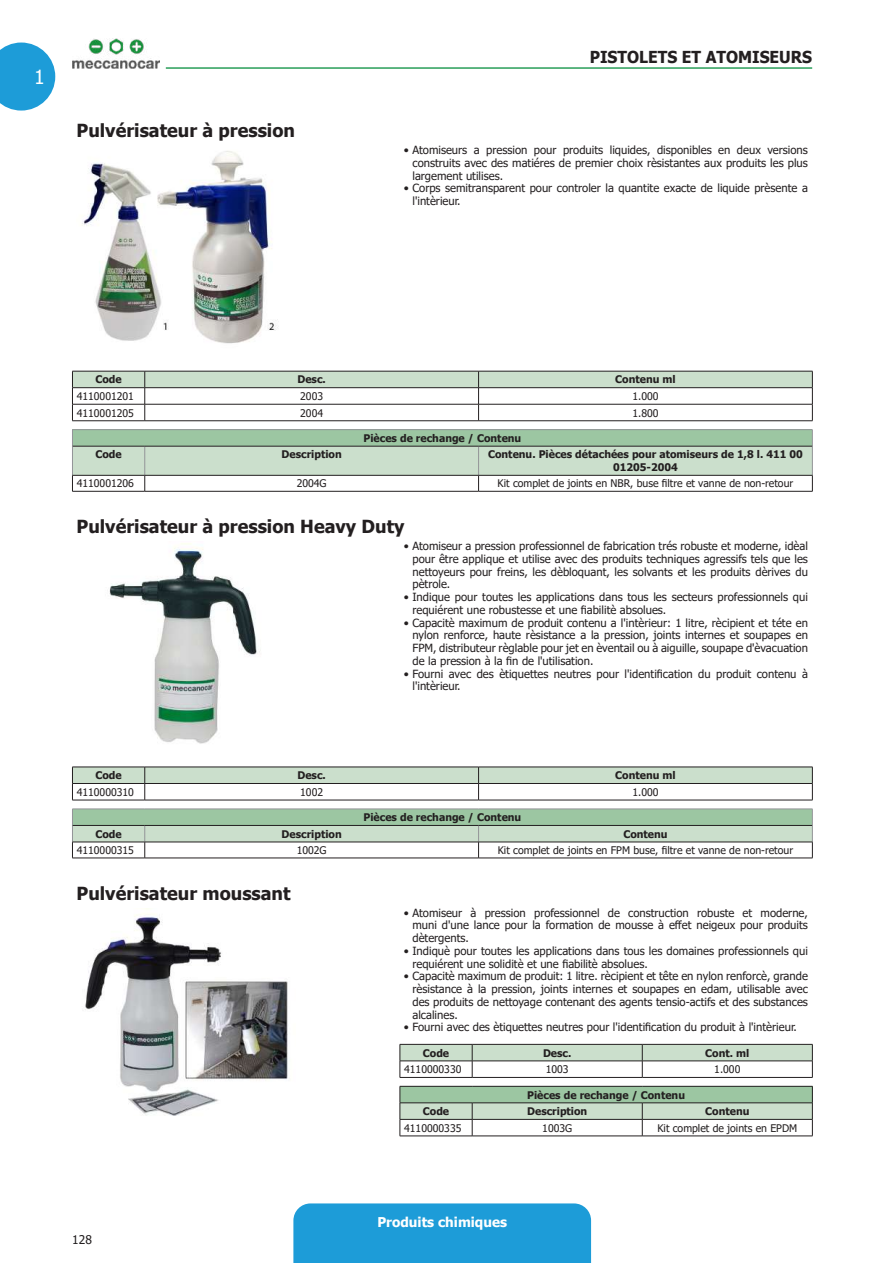
<style>
.page{position:relative;width:893px;height:1263px;background:#fff}
.page>*{position:absolute;margin:0;border:0;box-sizing:border-box;transform-origin:0 0}
.t1{font:19.5px "Tahoma";color:#fff}
.t2{font:700 18px "Tahoma";color:#231f20}
.t3{font:700 16.5px "Tahoma";color:#231f20;scale:.95 1}
.t4{font:700 13.5px "Tahoma";color:#fff}
.t5{font:12px "Tahoma";color:#231f20}
.t6{font:11.25px/12.8px "Tahoma";color:#231f20;text-align:justify}
.t7{font:10.5px "Tahoma";color:#231f20}
.t8{font:700 10.5px/12.6px "Tahoma";color:#231f20;text-align:center}
</style>
<div class="page">
<div style="left:293px;top:1203px;width:298px;height:60px;background:#1d9cd8"></div>
<svg style="left:0;top:43px;width:55px;height:68px;background:#40abde"></svg>
<img style="left:72px;top:38px;width:87px;height:31px">
<hr style="left:166px;top:67px;width:646px;height:2px;background:#2a9e59">
<img style="left:82px;top:151px;width:196px;height:193px">
<svg style="left:72px;top:371px;width:741px;height:49px"></svg>
<hr style="left:72px;top:420px;width:73px;height:1px;background:#231f20">
<hr style="left:145px;top:420px;width:334px;height:1px;background:#231f20">
<hr style="left:479px;top:420px;width:334px;height:1px;background:#231f20">
<hr style="left:72px;top:429px;width:73px;height:1px;background:#939598">
<hr style="left:145px;top:429px;width:334px;height:1px;background:#939598">
<hr style="left:479px;top:429px;width:334px;height:1px;background:#939598">
<svg style="left:72px;top:430px;width:741px;height:61px"></svg>
<hr style="left:72px;top:491px;width:73px;height:1px;background:#231f20">
<hr style="left:145px;top:491px;width:334px;height:1px;background:#231f20">
<hr style="left:479px;top:491px;width:334px;height:1px;background:#231f20">
<img style="left:109px;top:543px;width:151px;height:201px">
<svg style="left:72px;top:767px;width:741px;height:33px"></svg>
<hr style="left:72px;top:800px;width:73px;height:1px;background:#231f20">
<hr style="left:145px;top:800px;width:334px;height:1px;background:#231f20">
<hr style="left:479px;top:800px;width:334px;height:1px;background:#231f20">
<svg style="left:72px;top:809px;width:741px;height:49px"></svg>
<hr style="left:72px;top:858px;width:73px;height:1px;background:#231f20">
<hr style="left:145px;top:858px;width:334px;height:1px;background:#231f20">
<hr style="left:479px;top:858px;width:334px;height:1px;background:#231f20">
<img style="left:85px;top:908px;width:203px;height:208px">
<svg style="left:400px;top:1044px;width:413px;height:33px"></svg>
<hr style="left:400px;top:1077px;width:72px;height:1px;background:#231f20">
<hr style="left:472px;top:1077px;width:170px;height:1px;background:#231f20">
<hr style="left:642px;top:1077px;width:171px;height:1px;background:#231f20">
<svg style="left:400px;top:1086px;width:413px;height:50px"></svg>
<hr style="left:400px;top:1136px;width:72px;height:1px;background:#231f20">
<hr style="left:472px;top:1136px;width:170px;height:1px;background:#231f20">
<hr style="left:642px;top:1136px;width:171px;height:1px;background:#231f20">
<h1 class="t1" style="left:34px;top:64px;width:12px">1</h1>
<h2 class="t2" style="left:77px;top:118px;width:220px">Pulvérisateur à pression</h2>
<h3 class="t3" style="left:590px;top:45px;width:51px">Pistole</h3>
<h3 class="t3" style="left:658px;top:45px;width:84px">ts et atomiseu</h3>
<h3 class="t3" style="left:791px;top:45px;width:22px">rs</h3>
<p class="t6" style="left:412px;top:144px;width:397px;text-indent:-9px">• Atomiseurs a pression pour produits liquides, disponibles en deux versions construits avec des matiéres de premier choix rèsistantes aux produits les plus largement utilises.</p>
<p class="t6" style="left:412px;top:183px;width:397px;text-indent:-9px">• Corps semitransparent pour controler la quantite exacte de liquide prèsente a l'intèrieur.</p>
<p class="t8" style="left:95px;top:374px;width:28px">Code</p>
<p class="t8" style="left:297px;top:374px;width:30px">Desc.</p>
<p class="t8" style="left:615px;top:374px;width:62px">Contenu ml</p>
<p class="t7" style="left:77px;top:389px;width:59px">4110001201</p>
<p class="t7" style="left:300px;top:389px;width:24px">2003</p>
<p class="t7" style="left:632px;top:389px;width:28px">1.000</p>
<p class="t7" style="left:77px;top:406px;width:59px">4110001205</p>
<p class="t7" style="left:300px;top:406px;width:24px">2004</p>
<p class="t7" style="left:632px;top:406px;width:28px">1.800</p>
<p class="t8" style="left:363px;top:432px;width:159px">Pièces de rechange / Contenu</p>
<p class="t8" style="left:95px;top:449px;width:28px">Code</p>
<p class="t8" style="left:282px;top:449px;width:62px">Description</p>
<p class="t8" style="left:488px;top:449px;width:316px">Contenu. Pièces détachées pour atomiseurs de 1,8 l. 411 00<br>01205-2004</p>
<p class="t7" style="left:77px;top:476px;width:59px">4110001206</p>
<p class="t7" style="left:297px;top:476px;width:31px">2004G</p>
<p class="t7" style="left:498px;top:476px;width:297px">Kit complet de joints en NBR, buse filtre et vanne de non-retour</p>
<h2 class="t2" style="left:77px;top:514px;width:330px">Pulvérisateur à pression Heavy Duty</h2>
<p class="t6" style="left:412px;top:540px;width:397px;text-indent:-9px">• Atomiseur a pression professionnel de fabrication trés robuste et moderne, idèal pour être applique et utilise avec des produits techniques agressifs tels que les nettoyeurs pour freins, les dèbloquant, les solvants et les produits dèrives du pètrole.</p>
<p class="t6" style="left:412px;top:591px;width:397px;text-indent:-9px">• Indique pour toutes les applications dans tous les secteurs professionnels qui requiérent une robustesse et une fiabilitè absolues.</p>
<p class="t6" style="left:412px;top:617px;width:397px;text-indent:-9px">• Capacitè maximum de produit contenu a l'intèrieur: 1 litre, rècipient et téte en nylon renforce, haute rèsistance a la pression, joints internes et soupapes en FPM, distributeur règlable pour jet en èventail ou à aiguille, soupape d'èvacuation de la pression à la fin de l'utilisation.</p>
<p class="t6" style="left:412px;top:668px;width:397px;text-indent:-9px">• Fourni avec des ètiquettes neutres pour l'identification du produit contenu à l'intèrieur.</p>
<p class="t8" style="left:95px;top:769px;width:28px">Code</p>
<p class="t8" style="left:297px;top:769px;width:30px">Desc.</p>
<p class="t8" style="left:615px;top:769px;width:62px">Contenu ml</p>
<p class="t7" style="left:77px;top:785px;width:59px">4110000310</p>
<p class="t7" style="left:300px;top:785px;width:24px">1002</p>
<p class="t7" style="left:632px;top:785px;width:28px">1.000</p>
<p class="t8" style="left:363px;top:811px;width:159px">Pièces de rechange / Contenu</p>
<p class="t8" style="left:95px;top:828px;width:28px">Code</p>
<p class="t8" style="left:282px;top:828px;width:62px">Description</p>
<p class="t8" style="left:623px;top:828px;width:46px">Contenu</p>
<p class="t7" style="left:77px;top:843px;width:59px">4110000315</p>
<p class="t7" style="left:297px;top:843px;width:31px">1002G</p>
<p class="t7" style="left:498px;top:843px;width:297px">Kit complet de joints en FPM buse, filtre et vanne de non-retour</p>
<h2 class="t2" style="left:77px;top:880px;width:216px">Pulvérisateur moussant</h2>
<p class="t6" style="left:412px;top:907px;width:397px;text-indent:-9px">• Atomiseur à pression professionnel de construction robuste et moderne, muni d'une lance pour la formation de mousse à effet neigeux pour produits dètergents.</p>
<p class="t6" style="left:412px;top:945px;width:397px;text-indent:-9px">• Indiquè pour toutes les applications dans tous les domaines professionnels qui requiérent une soliditè et une fiabilitè absolues.</p>
<p class="t6" style="left:412px;top:970px;width:397px;text-indent:-9px">• Capacitè maximum de produit: 1 litre. rècipient et tête en nylon renforcè, grande rèsistance à la pression, joints internes et soupapes en edam, utilisable avec des produits de nettoyage contenant des agents tensio-actifs et des substances alcalines.</p>
<p class="t6" style="left:404px;top:1021px;width:394px">• Fourni avec des ètiquettes neutres pour l'identification du produit à l'intèrieur.</p>
<p class="t8" style="left:423px;top:1047px;width:28px">Code</p>
<p class="t8" style="left:543px;top:1047px;width:30px">Desc.</p>
<p class="t8" style="left:705px;top:1047px;width:46px">Cont. ml</p>
<p class="t7" style="left:404px;top:1062px;width:59px">4110000330</p>
<p class="t7" style="left:546px;top:1062px;width:24px">1003</p>
<p class="t7" style="left:714px;top:1062px;width:28px">1.000</p>
<p class="t8" style="left:527px;top:1089px;width:159px">Pièces de rechange / Contenu</p>
<p class="t8" style="left:423px;top:1105px;width:28px">Code</p>
<p class="t8" style="left:527px;top:1105px;width:62px">Description</p>
<p class="t8" style="left:705px;top:1105px;width:46px">Contenu</p>
<p class="t7" style="left:404px;top:1121px;width:59px">4110000335</p>
<p class="t7" style="left:542px;top:1121px;width:31px">1003G</p>
<p class="t7" style="left:657px;top:1121px;width:141px">Kit complet de joints en EPDM</p>
<p class="t5" style="left:72px;top:1231px;width:21px">128</p>
<p class="t4" style="left:377px;top:1212px;width:131px">Produits chimiques</p>
</div>
